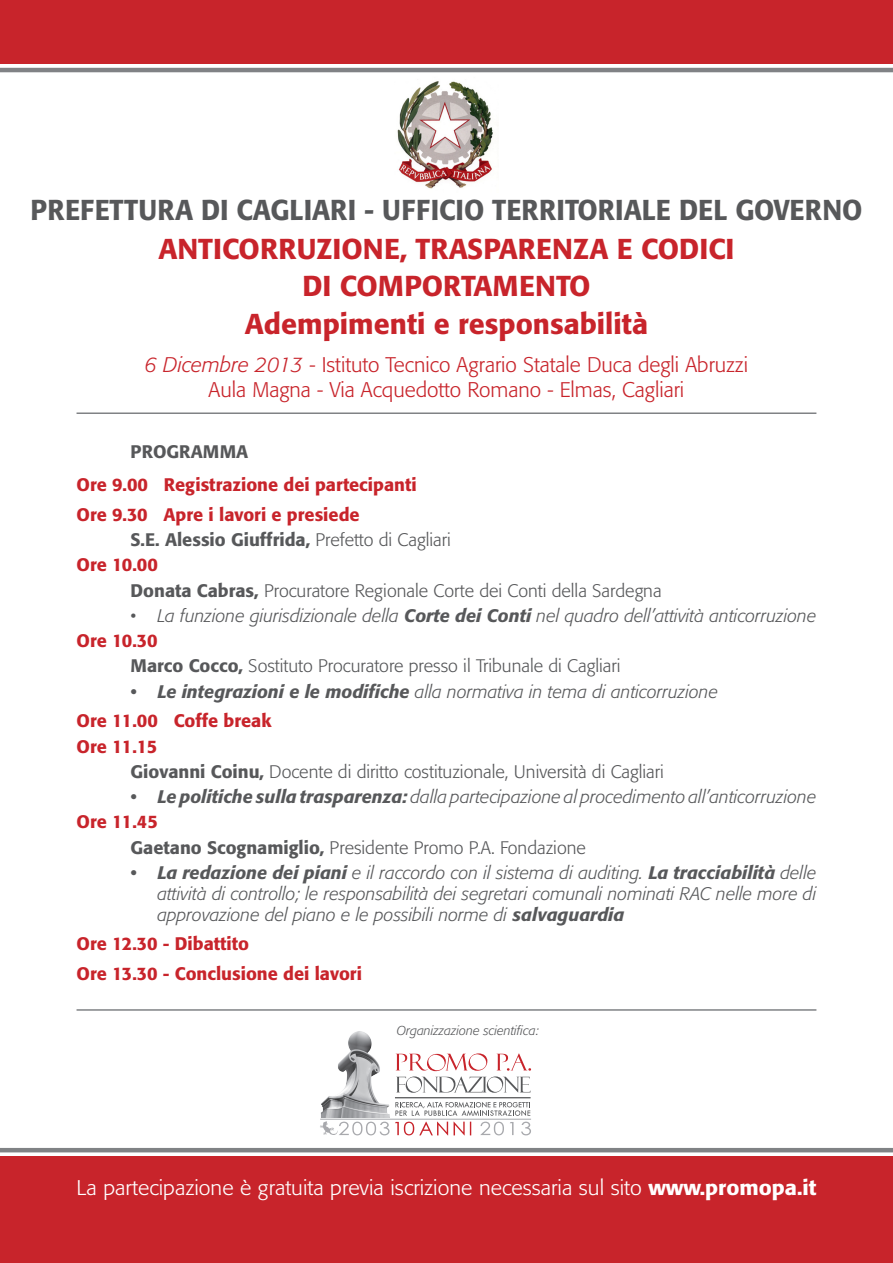
<style>
.page{position:relative;width:893px;height:1263px;background:#fff}
.page>*{position:absolute;margin:0;border:0;box-sizing:border-box;transform-origin:0 0}
.Normale{font:500 28.5px "Formata";color:#c8242b}
.Normale-2{font:500 28.5px "Formata";color:#57585a;scale:.95 1}
.Normale-3{font:300 21px "Formata";color:#c8242b}
.Normale-4{font:300 21px "Formata";color:#fff}
.Normale-5{font:italic 300 18px/21px "Formata";color:#57585a;text-align:justify}
.Normale-6{font:300 18px "Formata";color:#57585a}
.Normale-7{font:500 18px "Formata";color:#c8242b}
.Normale-8{font:500 18px "Formata";color:#57585a}
.Normale-9{font:italic 300 12.9px "Formata";color:#57585a}
.s1{font-style:italic}
.s2{font-weight:300}
.s3{font-weight:500}
</style>
<div class="page">
<hr style="left:0;top:1148px;width:893px;height:4px;background:#808285">
<div style="left:0;top:0;width:893px;height:64px;background:#c8242b"></div>
<hr style="left:0;top:68px;width:893px;height:4px;background:#808285">
<hr style="left:77px;top:412px;width:739px;height:2px;background:#808285">
<hr style="left:77px;top:1009px;width:739px;height:2px;background:#808285">
<img style="left:397px;top:81px;width:96px;height:108px">
<div style="left:0;top:1157px;width:893px;height:106px;background:#c8242b"></div>
<img style="left:323px;top:1031px;width:57px;height:71px">
<hr style="left:395px;top:1097px;width:136px;height:1px;background:#57585a">
<svg style="left:396px;top:1053px;width:135px;height:40px"></svg>
<svg style="left:320px;top:1102px;width:211px;height:33px"></svg>
<p class="Normale-2" style="left:31px;top:192px;width:877px">PREFETTURA DI CAGLIARI - UFFICIO TERRITORIALE DEL GOVERNO</p>
<p class="Normale" style="left:158px;top:231px;width:578px">ANTICORRUZIONE, TRASPARENZA E CODICI</p>
<p class="Normale" style="left:302px;top:269px;width:290px">DI COMPORTAMENTO</p>
<p class="Normale" style="left:245px;top:306px;width:405px">Adempimenti e responsabilità</p>
<p class="Normale-3" style="left:145px;top:352px;width:605px"><span class="s1">6 Dicembre 2013</span> - Istituto Tecnico Agrario Statale Duca degli Abruzzi</p>
<p class="Normale-3" style="left:209px;top:378px;width:477px">Aula Magna - Via Acquedotto Romano - Elmas, Cagliari</p>
<p class="Normale-8" style="left:131px;top:440px;width:119px">PROGRAMMA</p>
<p class="Normale-7" style="left:77px;top:474px;width:342px">Ore 9.00 Registrazione dei partecipanti</p>
<p class="Normale-7" style="left:77px;top:503px;width:285px">Ore 9.30 Apre i lavori e presiede</p>
<p class="Normale-8" style="left:131px;top:529px;width:322px">S.E. Alessio Giuffrida, <span class="s2">Prefetto di Cagliari</span></p>
<p class="Normale-7" style="left:77px;top:554px;width:83px">Ore 10.00</p>
<p class="Normale-6" style="left:131px;top:580px;width:533px"><span class="s3">Donata Cabras,</span> Procuratore Regionale Corte dei Conti della Sardegna</p>
<p class="Normale-5" style="left:130px;top:605px;width:688px">• La funzione giurisdizionale della <span class="s3">Corte dei Conti</span> nel quadro dell’attività anticorruzione</p>
<p class="Normale-7" style="left:77px;top:630px;width:83px">Ore 10.30</p>
<p class="Normale-6" style="left:131px;top:656px;width:491px"><span class="s3">Marco Cocco,</span> Sostituto Procuratore presso il Tribunale di Cagliari</p>
<p class="Normale-5" style="left:130px;top:681px;width:589px"><span class="s3">• Le integrazioni e le modifiche</span> alla normativa in tema di anticorruzione</p>
<p class="Normale-7" style="left:77px;top:710px;width:196px">Ore 11.00 Coffe break</p>
<p class="Normale-7" style="left:77px;top:735px;width:82px">Ore 11.15</p>
<p class="Normale-6" style="left:131px;top:761px;width:535px"><span class="s3">Giovanni Coinu,</span> Docente di diritto costituzionale, Università di Cagliari</p>
<p class="Normale-5" style="left:130px;top:786px;width:688px"><span class="s3">• Le politiche sulla trasparenza:</span> dalla partecipazione al procedimento all’anticorruzione</p>
<p class="Normale-7" style="left:77px;top:811px;width:83px">Ore 11.45</p>
<p class="Normale-6" style="left:131px;top:837px;width:457px"><span class="s3">Gaetano Scognamiglio,</span> Presidente Promo P.A. Fondazione</p>
<p class="Normale-5" style="left:157px;top:862px;width:661px;text-indent:-27px"><span class="s3">• La redazione dei piani</span> e il raccordo con il sistema di auditing. <span class="s3">La tracciabilità</span> delle attività di controllo; le responsabilità dei segretari comunali nominati RAC nelle more di approvazione del piano e le possibili norme di <span class="s3">salvaguardia</span></p>
<p class="Normale-7" style="left:77px;top:933px;width:174px">Ore 12.30 - Dibattito</p>
<p class="Normale-7" style="left:77px;top:962px;width:287px">Ore 13.30 - Conclusione dei lavori</p>
<p class="Normale-9" style="left:397px;top:1023px;width:144px">Organizzazione scientifica:</p>
<p class="Normale-4" style="left:77px;top:1175px;width:741px">La partecipazione è gratuita previa iscrizione necessaria sul sito <span class="s3">www.promopa.it</span></p>
</div>
